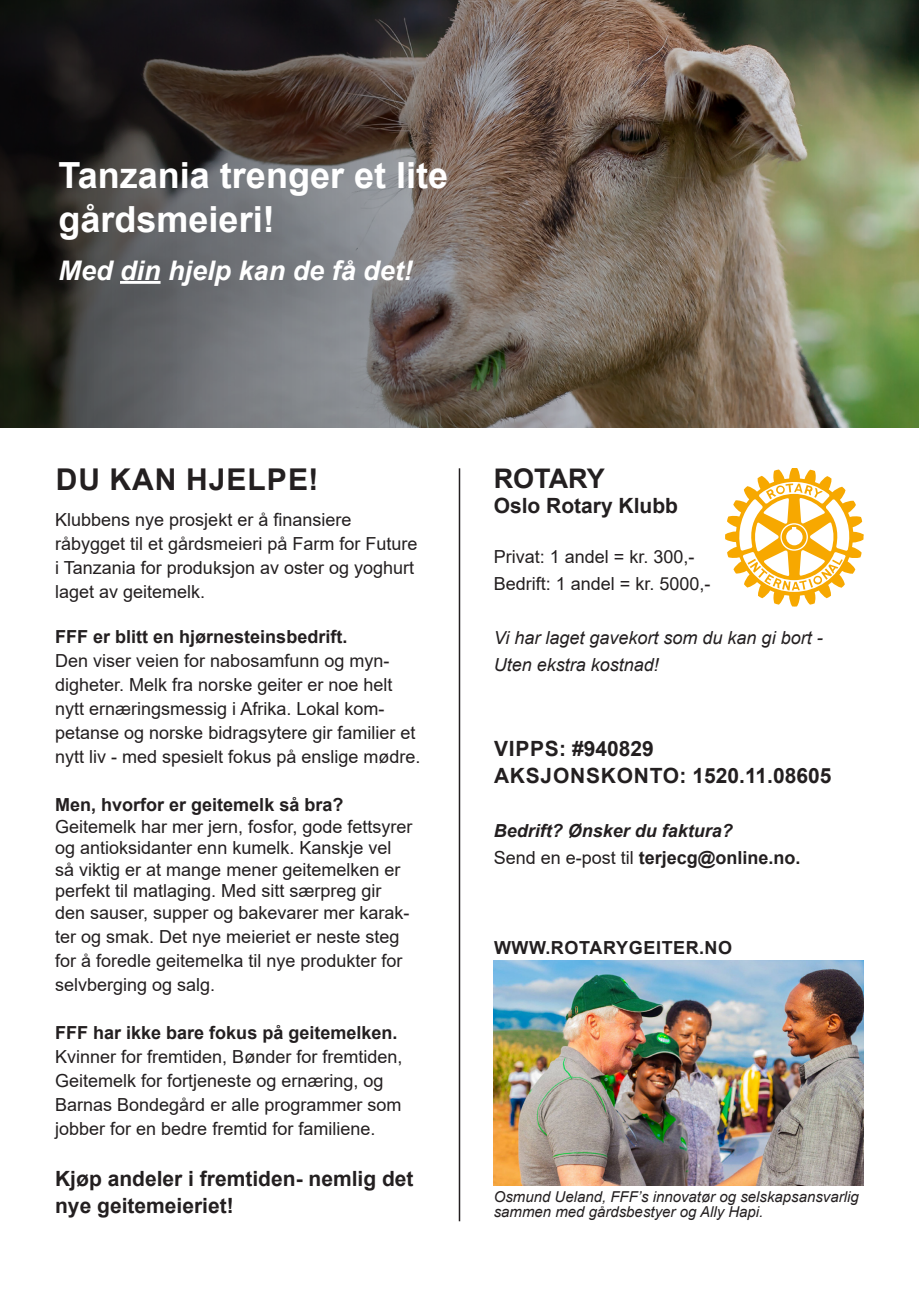
<style>
.page{position:relative;width:919px;height:1289px;background:#fff}
.page>*{position:absolute;margin:0;border:0;box-sizing:border-box;transform-origin:0 0}
.t1{font:700 36px/43.2px "Arial";color:#fff}
.t2{font:700 30px "Arial";letter-spacing:.035em;color:#231f20}
.t3{font:italic 700 27px "Arial";color:#fff}
.t4{font:700 27px "Arial";color:#231f20}
.t5{font:700 21px/27px "Arial";color:#231f20}
.t6{font:700 21px "Arial";letter-spacing:.035em;color:#231f20}
.t7{font:18px/24px "Arial";color:#231f20}
.t8{font:700 18px "Arial";color:#231f20}
.t9{font:italic 18px/27px "Arial";color:#231f20}
.t10{font:italic 700 18px "Arial";color:#231f20}
.t11{font:700 18px "Arial";letter-spacing:.035em;color:#231f20}
.t12{font:italic 15px/15px "Arial";color:#231f20}
.s1{font-weight:700}
.s2{font-weight:400}
</style>
<div class="page">
<svg style="left:725px;top:468px;width:138px;height:138px"></svg>
<hr style="left:458px;top:468px;width:2px;height:753px;background:#231f20">
<img style="left:493px;top:960px;width:370px;height:225px">
<img style="left:0;top:0;width:918px;height:427px">
<hr style="left:120px;top:281px;width:40px;height:3px;background:#fff">
<p class="t1" style="left:58px;top:154px;width:391px">Tanzania trenger et lite gårdsmeieri!</p>
<p class="t3" style="left:58px;top:252px;width:356px">Med din hjelp kan de få det!</p>
<p class="t2" style="left:56px;top:458px;width:264px">DU KAN HJELPE!</p>
<p class="t7" style="left:55px;top:507px;width:298px">Klubbens nye prosjekt er å finansiere</p>
<p class="t7" style="left:55px;top:531px;width:364px">råbygget til et gårdsmeieri på Farm for Future i Tanzania for produksjon av oster og yoghurt laget av geitemelk.</p>
<p class="t8" style="left:55px;top:624px;width:294px">FFF er blitt en hjørnesteinsbedrift.</p>
<p class="t7" style="left:55px;top:648px;width:367px">Den viser veien for nabosamfunn og myn&shy;digheter. Melk fra norske geiter er noe helt nytt ernæringsmessig i Afrika. Lokal kom&shy;petanse og norske bidragsytere gir familier et nytt liv - med spesielt fokus på enslige mødre.</p>
<p class="t8" style="left:55px;top:792px;width:290px">Men, hvorfor er geitemelk så bra?</p>
<p class="t7" style="left:55px;top:815px;width:359px;line-height:21.5px">Geitemelk har mer jern, fosfor, gode fettsyrer og antioksidanter enn kumelk. Kanskje vel så viktig er at mange mener geitemelken er perfekt til matlaging. Med sitt særpreg gir den sauser, supper og bakevarer mer karak-</p>
<p class="t7" style="left:55px;top:924px;width:349px">ter og smak. Det nye meieriet er neste steg for å foredle geitemelka til nye produkter for selvberging og salg.</p>
<p class="t7" style="left:55px;top:1020px;width:349px"><span class="s1">FFF har ikke bare fokus på geitemelken.<br></span>Kvinner for fremtiden, Bønder for fremtiden,<br>Geitemelk for fortjeneste og ernæring, og</p>
<p class="t7" style="left:55px;top:1092px;width:348px">Barnas Bondegård er alle programmer som jobber for en bedre fremtid for familiene.</p>
<p class="t5" style="left:55px;top:1165px;width:360px">Kjøp andeler i fremtiden- nemlig det nye geitemeieriet!</p>
<p class="t4" style="left:493px;top:459px;width:112px">ROTARY</p>
<p class="t5" style="left:493px;top:492px;width:186px">Oslo Rotary Klubb</p>
<p class="t7" style="left:493px;top:544px;width:202px">Privat: 1 andel = kr. 300,-</p>
<p class="t7" style="left:493px;top:571px;width:218px">Bedrift: 1 andel = kr. 5000,-</p>
<p class="t9" style="left:493px;top:624px;width:330px">Vi har laget gavekort som du kan gi bort -<br>Uten ekstra kostnad!</p>
<p class="t5" style="left:494px;top:734px;width:161px">VIPPS: #940829</p>
<p class="t6" style="left:494px;top:760px;width:339px">AKSJONSKONTO: 1520.11.08605</p>
<p class="t10" style="left:493px;top:818px;width:241px">Bedrift? Ønsker du faktura?</p>
<p class="t8" style="left:493px;top:844px;width:308px"><span class="s2">Send en e-post til</span> terjecg@online.no.</p>
<p class="t11" style="left:494px;top:934px;width:240px">WWW.ROTARYGEITER.NO</p>
<p class="t12" style="left:493px;top:1189px;width:366px">Osmund Ueland, FFF’s innovatør og selskapsansvarlig sammen med gårdsbestyer og Ally Hapi.</p>
</div>
